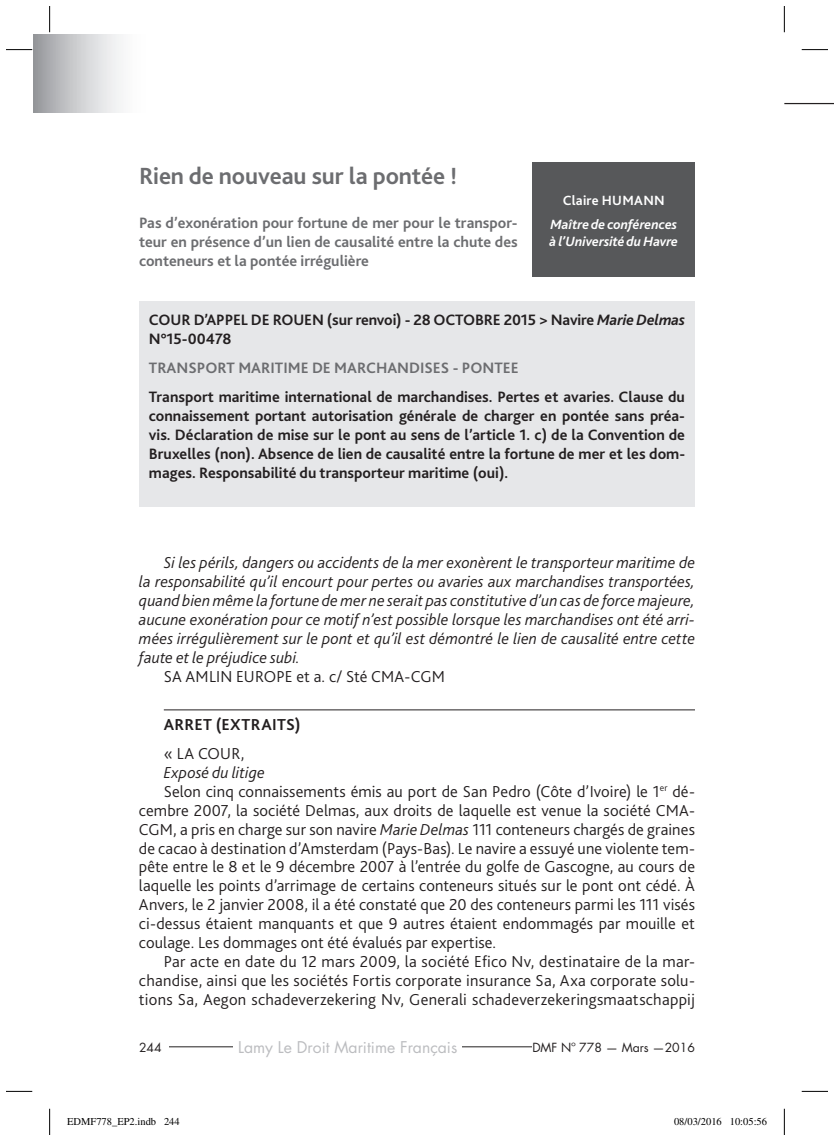
<style>
.page{position:relative;width:834px;height:1141px;background:#fff}
.page>*{position:absolute;margin:0;border:0;box-sizing:border-box;transform-origin:0 0}
.t1{font:700 24.5px "Bliss 2";letter-spacing:-.005em;color:#6c6d70}
.t2{font:300 16.62px "Bliss 2";letter-spacing:.01em;color:#231f20}
.t3{font:italic 300 16.62px/18.9px "Bliss 2";letter-spacing:.005em;color:#231f20;text-align:justify}
.t4{font:700 16.62px "Bliss 2";letter-spacing:.02em;color:#231f20}
.t5{font:700 15.75px/18.9px "Bliss 2";color:#231f20}
.t6{font:700 15.75px/18.9px "Bliss 2";color:#6c6d70;text-align:justify}
.t7{font:15.75px "Futura Std";color:#bcbdc0}
.t8{font:italic 700 14px/16.8px "Bliss 2";color:#fff}
.t9{font:700 14px "Bliss 2";letter-spacing:.02em;color:#fff}
.t10{font:12.25px "Futura Std";color:#231f20}
.t11{font:10.5px "Times";color:#000}
.s1{font-style:italic}
</style>
<div class="page">
<hr style="left:784px;top:103px;width:49px;height:1px;background:#231f20">
<div style="left:33px;top:35px;width:115px;height:78px;background:linear-gradient(to right,#9ea0a4,#fff)"></div>
<hr style="left:149px;top:1046px;width:535px;height:1px;background:#231f20">
<div style="left:139px;top:1037px;width:30px;height:20px;background:#fff"></div>
<div style="left:532px;top:1037px;width:162px;height:19px;background:#fff"></div>
<div style="left:233px;top:1036px;width:229px;height:20px;background:#fff"></div>
<div style="left:532px;top:162px;width:162px;height:114px;background:#57585a"></div>
<div style="left:139px;top:301px;width:555px;height:206px;background:#e6e7e9"></div>
<hr style="left:164px;top:709px;width:530px;height:1px;background:#231f20">
<svg style="left:6px;top:49px;width:26px;height:1px"></svg>
<svg style="left:801px;top:49px;width:26px;height:1px"></svg>
<svg style="left:6px;top:1091px;width:26px;height:1px"></svg>
<svg style="left:801px;top:1091px;width:26px;height:1px"></svg>
<svg style="left:49px;top:6px;width:1px;height:26px"></svg>
<svg style="left:49px;top:1109px;width:1px;height:26px"></svg>
<svg style="left:783px;top:6px;width:1px;height:26px"></svg>
<svg style="left:783px;top:1109px;width:1px;height:26px"></svg>
<div style="left:673px;top:1117px;width:6px;height:8px;border:1px solid #fff;border-radius:50%"></div>
<svg style="left:674px;top:1117px;width:5px;height:8px"></svg>
<h1 class="t1" style="left:139px;top:161px;width:319px">Rien de nouveau sur la pontée !</h1>
<p class="t6" style="left:139px;top:213px;width:380px">Pas d’exonération pour fortune de mer pour le transpor&shy;teur en présence d’un lien de causalité entre la chute des conteneurs et la pontée irrégulière</p>
<p class="t9" style="left:562px;top:192px;width:103px">Claire HUMANN</p>
<p class="t8" style="left:549px;top:216px;width:130px">Maître de conférences à l’Université du Havre</p>
<p class="t5" style="left:149px;top:310px;width:537px">COUR D’APPEL DE ROUEN (sur renvoi) - 28 OCTOBRE 2015 &gt; Navire <span class="s1">Marie Delmas<br></span>N°15-00478</p>
<p class="t6" style="left:149px;top:358px;width:371px">TRANSPORT MARITIME DE MARCHANDISES - PONTEE</p>
<p class="t5" style="left:149px;top:387px;width:537px;text-align:justify">Transport maritime international de marchandises. Pertes et avaries. Clause du connaissement portant autorisation générale de charger en pontée sans préa&shy;vis. Déclaration de mise sur le pont au sens de l’article 1. c) de la Convention de Bruxelles (non). Absence de lien de causalité entre la fortune de mer et les dom&shy;mages. Responsabilité du transporteur maritime (oui).</p>
<p class="t3" style="left:139px;top:553px;width:557px;text-indent:25px">Si les périls, dangers ou accidents de la mer exonèrent le transporteur maritime de la responsabilité qu’il encourt pour pertes ou avaries aux marchandises transportées, quand bien même la fortune de mer ne serait pas constitutive d’un cas de force majeure, aucune exonération pour ce motif n’est possible lorsque les marchandises ont été arri&shy;mées irrégulièrement sur le pont et qu’il est démontré le lien de causalité entre cette faute et le préjudice subi.</p>
<p class="t2" style="left:164px;top:666px;width:282px">SA AMLIN EUROPE et a. c/ Sté CMA-CGM</p>
<p class="t4" style="left:164px;top:714px;width:138px">ARRET (EXTRAITS)</p>
<p class="t2" style="left:164px;top:743px;width:82px">« LA COUR,</p>
<p class="t3" style="left:164px;top:763px;width:102px">Exposé du litige</p>
<p class="t2" style="left:164px;top:781px;width:532px">Selon cinq connaissements émis au port de San Pedro (Côte d’Ivoire) le 1<sup>er</sup> dé-</p>
<p class="t2" style="left:139px;top:800px;width:557px">cembre 2007, la société Delmas, aux droits de laquelle est venue la société CMA-</p>
<p class="t2" style="left:139px;top:819px;width:557px">CGM, a pris en charge sur son navire <span class="s1">Marie Delmas</span> 111 conteneurs chargés de graines</p>
<p class="t2" style="left:139px;top:838px;width:557px">de cacao à destination d’Amsterdam (Pays-Bas). Le navire a essuyé une violente tem-</p>
<p class="t2" style="left:139px;top:857px;width:557px">pête entre le 8 et le 9 décembre 2007 à l’entrée du golfe de Gascogne, au cours de</p>
<p class="t2" style="left:139px;top:875px;width:557px">laquelle les points d’arrimage de certains conteneurs situés sur le pont ont cédé. À</p>
<p class="t2" style="left:139px;top:894px;width:557px">Anvers, le 2 janvier 2008, il a été constaté que 20 des conteneurs parmi les 111 visés</p>
<p class="t2" style="left:139px;top:913px;width:557px">ci-dessus étaient manquants et que 9 autres étaient endommagés par mouille et</p>
<p class="t2" style="left:139px;top:932px;width:358px">coulage. Les dommages ont été évalués par expertise.</p>
<p class="t2" style="left:164px;top:951px;width:532px">Par acte en date du 12 mars 2009, la société Efico Nv, destinataire de la mar-</p>
<p class="t2" style="left:139px;top:970px;width:557px">chandise, ainsi que les sociétés Fortis corporate insurance Sa, Axa corporate solu-</p>
<p class="t2" style="left:139px;top:989px;width:557px">tions Sa, Aegon schadeverzekering Nv, Generali schadeverzekeringsmaatschappij</p>
<p class="t10" style="left:139px;top:1040px;width:24px">244</p>
<p class="t7" style="left:238px;top:1037px;width:221px">Lamy Le Droit Maritime Français</p>
<p class="t10" style="left:532px;top:1039px;width:164px">DMF Nº 778 — Mars —2016</p>
<p class="t11" style="left:67px;top:1115px;width:114px">EDMF778_EP2.indb 244</p>
<p class="t11" style="left:674px;top:1115px;width:95px">08/03/2016 10:05:56</p>
</div>
